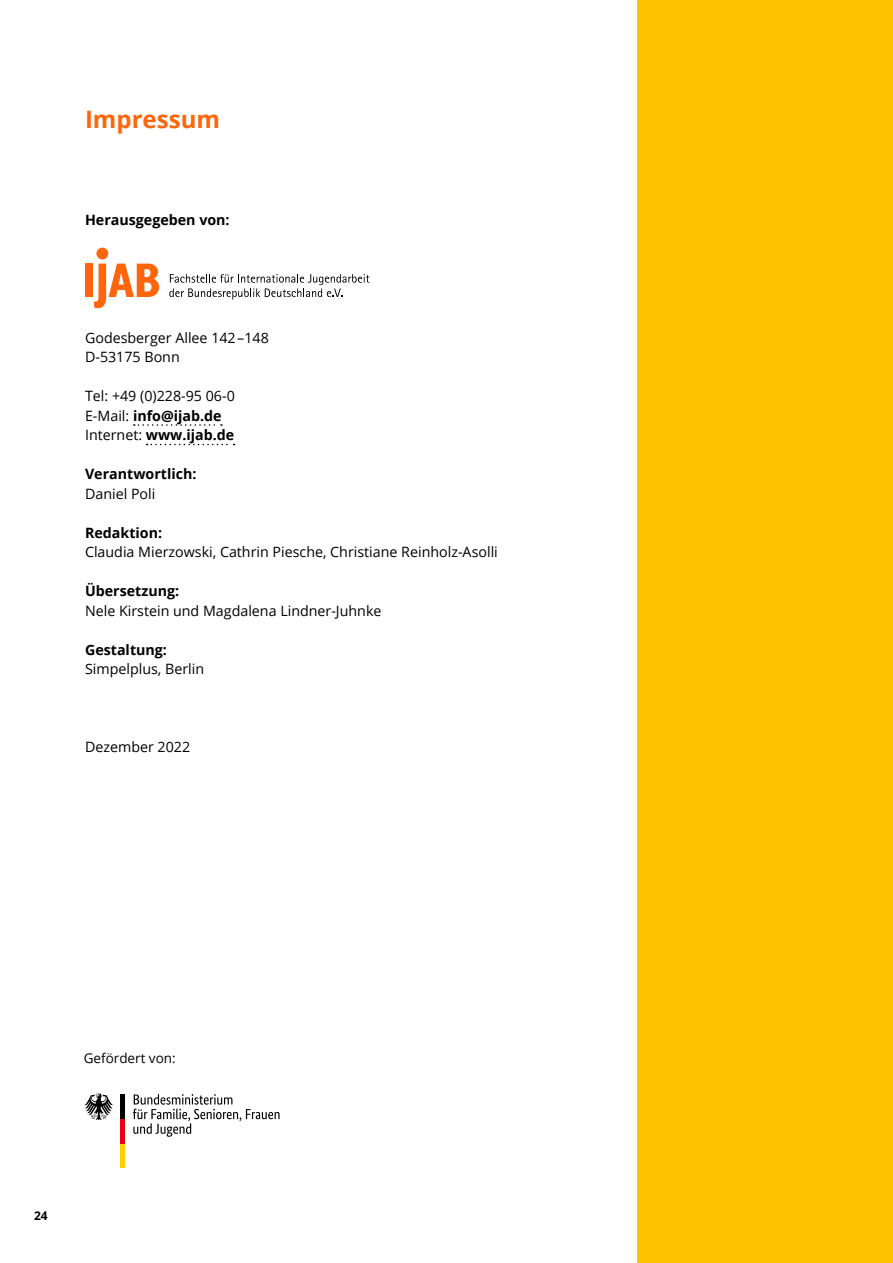
<style>
.page{position:relative;width:893px;height:1263px;background:#fff}
.page>*{position:absolute;margin:0;border:0;box-sizing:border-box;transform-origin:0 0}
.H2_stumm{font:700 24px "Open Sans";color:#fe660d}
.Imprint{font:14.25px/19.5px "Open Sans";color:#000}
.Imprint-2{font:700 14.25px/19.5px "Open Sans";color:#000}
.Reihentitel{font:13.5px "Open Sans";color:#000}
.t1{font:700 12px "Open Sans";color:#000}
.s1{font-weight:700}
.s2{font-weight:400}
</style>
<div class="page">
<svg style="left:134px;top:424px;width:88px;height:2px"></svg>
<svg style="left:147px;top:444px;width:88px;height:1px"></svg>
<svg style="left:169px;top:274px;width:200px;height:26px"></svg>
<div style="left:85px;top:264px;width:8px;height:33px;background:#fe660d"></div>
<div style="left:96px;top:248px;width:12px;height:11px;background:#fe660d;border-radius:50%"></div>
<svg style="left:94px;top:264px;width:65px;height:44px"></svg>
<svg style="left:133px;top:1094px;width:147px;height:43px"></svg>
<div style="left:120px;top:1143px;width:5px;height:25px;background:#f8d200"></div>
<div style="left:120px;top:1119px;width:5px;height:24px;background:#e30613"></div>
<svg style="left:85px;top:1093px;width:28px;height:27px"></svg>
<div style="left:120px;top:1095px;width:5px;height:24px;background:#000"></div>
<div style="left:638px;top:0;width:255px;height:1263px;background:#fdc300"></div>
<p class="H2_stumm" style="left:85px;top:102px;width:136px">Impressum</p>
<p class="Imprint-2" style="left:85px;top:210px;width:146px">Herausgegeben von:</p>
<p class="Imprint" style="left:85px;top:327px;width:185px">Godesberger Allee 142 –148<br>D-53175 Bonn</p>
<p class="Imprint" style="left:85px;top:386px;width:151px">Tel: +49 (0)228-95 06-0<br>E-Mail: <span class="s1">info@ijab.de<br></span>Internet: <span class="s1">www.ijab.de</span></p>
<p class="Imprint-2" style="left:85px;top:464px;width:113px">Verantwortlich:<br><span class="s2">Daniel Poli</span></p>
<p class="Imprint" style="left:85px;top:522px;width:414px"><span class="s1">Redaktion:<br></span>Claudia Mierzowski, Cathrin Piesche, Christiane Reinholz-Asolli</p>
<p class="Imprint" style="left:85px;top:581px;width:298px"><span class="s1">Übersetzung:<br></span>Nele Kirstein und Magdalena Lindner-Juhnke</p>
<p class="Imprint" style="left:85px;top:639px;width:121px"><span class="s1">Gestaltung:<br></span>Simpelplus, Berlin</p>
<p class="Imprint" style="left:85px;top:737px;width:107px">Dezember 2022</p>
<p class="Reihentitel" style="left:84px;top:1049px;width:94px">Gefördert von:</p>
<p class="t1" style="left:34px;top:1207px;width:15px">24</p>
</div>
